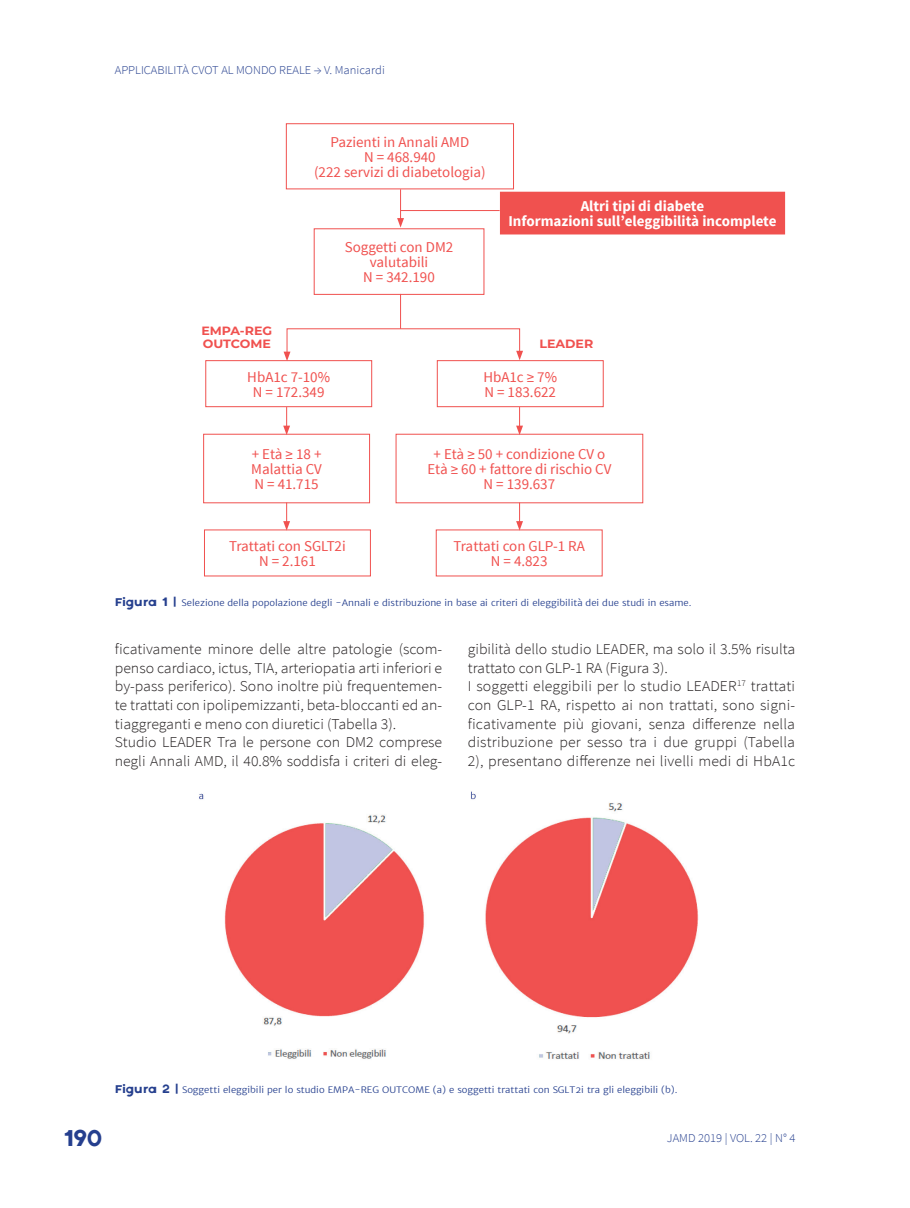
<style>
.page{position:relative;width:910px;height:1208px;background:#fff}
.page>*{position:absolute;margin:0;border:0;box-sizing:border-box;transform-origin:0 0}
.t1{font:22.5px "Axis";color:#253f8e}
.t2{font:300 15px/18.6px "Source Sans Pro";color:#231f20;text-align:justify;scale:1.05 1}
.t3{font:15px "Source Sans Pro";color:#f0514f}
.t4{font:700 15px "Source Sans Pro";color:#fff}
.t5{font:300 12px "Source Sans Pro";color:#253f8e;scale:1.05 1}
.tabella_monserrat_bi{font:700 12px "Montserrat";color:#f0514f;scale:1.05 1}
.t6{font:300 9px "Merriweather Sans";color:#253f8e;scale:1.05 1}
.s1{font-family:"Axis";font-weight:400;font-size:12px}
</style>
<div class="page">
<div style="left:500px;top:192px;width:285px;height:42px;background:#f0514f"></div>
<div style="left:286px;top:123px;width:228px;height:66px;border:1px solid #f0514f"></div>
<div style="left:314px;top:228px;width:170px;height:67px;border:1px solid #f0514f"></div>
<div style="left:205px;top:360px;width:167px;height:47px;border:1px solid #f0514f"></div>
<div style="left:203px;top:434px;width:167px;height:69px;border:1px solid #f0514f"></div>
<div style="left:437px;top:360px;width:167px;height:47px;border:1px solid #f0514f"></div>
<div style="left:396px;top:434px;width:247px;height:69px;border:1px solid #f0514f"></div>
<hr style="left:400px;top:189px;width:1px;height:31px;background:#f0514f">
<svg style="left:397px;top:218px;width:7px;height:9px"></svg>
<svg style="left:283px;top:407px;width:7px;height:28px"></svg>
<svg style="left:516px;top:407px;width:7px;height:28px"></svg>
<svg style="left:283px;top:502px;width:7px;height:28px"></svg>
<svg style="left:516px;top:502px;width:7px;height:28px"></svg>
<hr style="left:401px;top:210px;width:99px;height:1px;background:#f0514f">
<hr style="left:400px;top:294px;width:1px;height:35px;background:#f0514f">
<svg style="left:284px;top:328px;width:239px;height:33px"></svg>
<img style="left:199px;top:791px;width:500px;height:268px">
<p class="t5" style="left:115px;top:63px;width:259px">APPLICABILITÀ CVOT AL MONDO REALE → V. Manicardi</p>
<p class="t3" style="left:330px;top:133px;width:140px">Pazienti in Annali AMD</p>
<p class="t3" style="left:364px;top:148px;width:73px">N = 468.940</p>
<p class="t3" style="left:314px;top:163px;width:173px">(222 servizi di diabetologia)</p>
<p class="t3" style="left:345px;top:238px;width:110px">Soggetti con DM2</p>
<p class="t3" style="left:370px;top:253px;width:60px">valutabili</p>
<p class="t3" style="left:363px;top:268px;width:73px">N = 342.190</p>
<p class="t4" style="left:581px;top:197px;width:125px">Altri tipi di diabete</p>
<p class="t4" style="left:508px;top:212px;width:270px">Informazioni sull’eleggibilità incomplete</p>
<p class="tabella_monserrat_bi" style="left:201px;top:322px;width:69px">EMPA-REG</p>
<p class="tabella_monserrat_bi" style="left:203px;top:335px;width:66px">OUTCOME</p>
<p class="tabella_monserrat_bi" style="left:539px;top:335px;width:53px">LEADER</p>
<p class="t3" style="left:247px;top:367px;width:84px">HbA1c 7-10%</p>
<p class="t3" style="left:253px;top:382px;width:73px">N = 172.349</p>
<p class="t3" style="left:483px;top:367px;width:75px">HbA1c ≥ 7%</p>
<p class="t3" style="left:484px;top:382px;width:73px">N = 183.622</p>
<p class="t3" style="left:252px;top:445px;width:71px">+ Età ≥ 18 +</p>
<p class="t3" style="left:251px;top:460px;width:72px">Malattia CV</p>
<p class="t3" style="left:255px;top:475px;width:66px">N = 41.715</p>
<p class="t3" style="left:433px;top:445px;width:173px">+ Età ≥ 50 + condizione CV o</p>
<p class="t3" style="left:427px;top:460px;width:185px">Età ≥ 60 + fattore di rischio CV</p>
<p class="t3" style="left:484px;top:475px;width:73px">N = 139.637</p>
<p class="t3" style="left:229px;top:537px;width:118px">Trattati con SGLT2i</p>
<p class="t3" style="left:259px;top:552px;width:58px">N = 2.161</p>
<p class="t3" style="left:454px;top:537px;width:133px">Trattati con GLP-1 RA</p>
<p class="t3" style="left:491px;top:552px;width:58px">N = 4.823</p>
<p class="t6" style="left:115px;top:596px;width:551px"><span class="s1">Figura 1 |</span> Selezione della popolazione degli -Annali e distribuzione in base ai criteri di eleggibilità dei due studi in esame.</p>
<p class="t2" style="left:115px;top:640px;width:313px">ficativamente minore delle altre patologie (scom&shy;penso cardiaco, ictus, TIA, arteriopatia arti inferiori e by-pass periferico). Sono inoltre più frequentemen&shy;te trattati con ipolipemizzanti, beta-bloccanti ed an&shy;tiaggreganti e meno con diuretici (Tabella 3).</p>
<p class="t2" style="left:115px;top:733px;width:313px">Studio LEADER Tra le persone con DM2 comprese negli Annali AMD, il 40.8% soddisfa i criteri di eleg-</p>
<p class="t2" style="left:468px;top:640px;width:313px">gibilità dello studio LEADER, ma solo il 3.5% risulta trattato con GLP-1 RA (Figura 3).</p>
<p class="t2" style="left:468px;top:677px;width:313px">I soggetti eleggibili per lo studio LEADER<sup>17</sup> trattati con GLP-1 RA, rispetto ai non trattati, sono signi&shy;ficativamente più giovani, senza differenze nella distribuzione per sesso tra i due gruppi (Tabella 2), presentano differenze nei livelli medi di HbA1c</p>
<p class="t6" style="left:115px;top:1083px;width:537px"><span class="s1">Figura 2 |</span> Soggetti eleggibili per lo studio EMPA-REG OUTCOME (a) e soggetti trattati con SGLT2i tra gli eleggibili (b).</p>
<h1 class="t1" style="left:64px;top:1124px;width:40px">190</h1>
<p class="t5" style="left:667px;top:1131px;width:124px">JAMD 2019 | VOL. 22 | N° 4</p>
</div>
